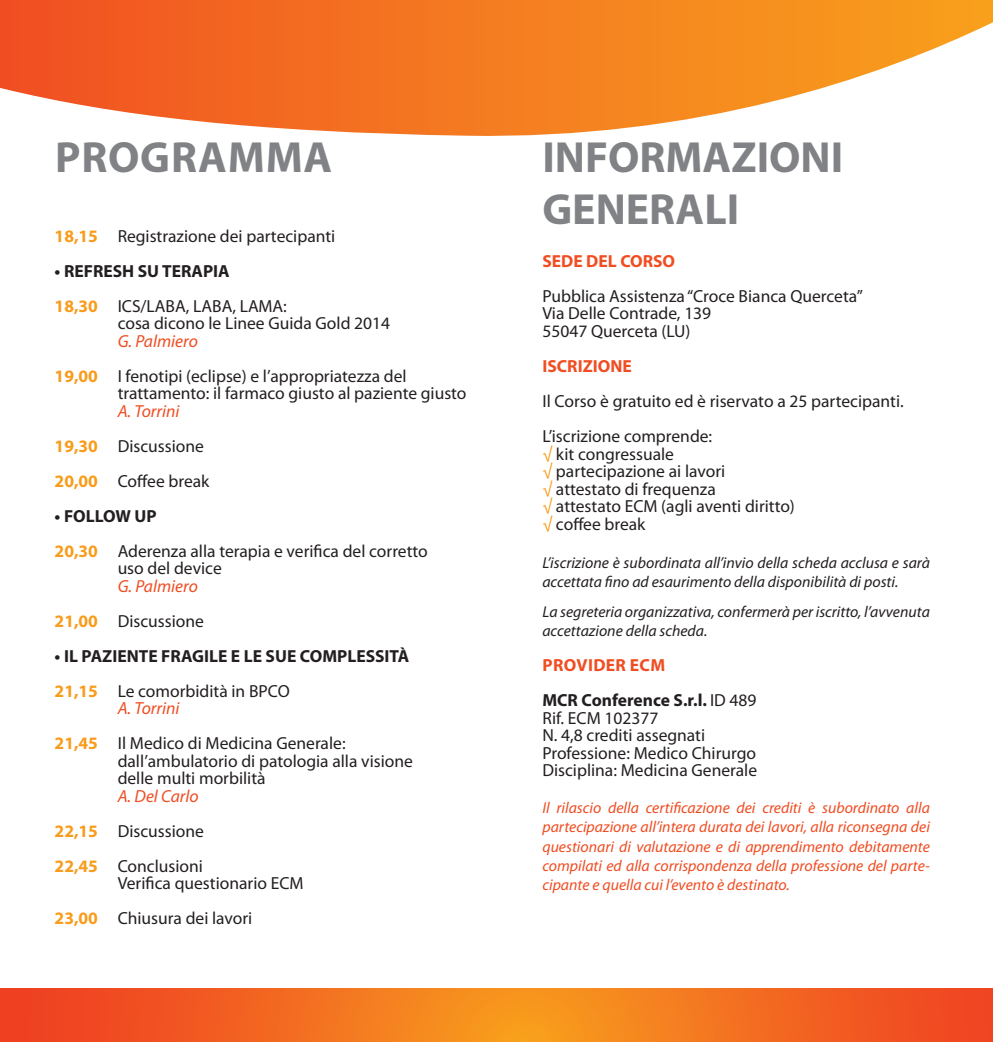
<style>
.page{position:relative;width:993px;height:1042px;background:#fff}
.page>*{position:absolute;margin:0;border:0;box-sizing:border-box;transform-origin:0 0}
.t1{font:700 43.75px "Myriad Pro";color:#808285}
.t2{font:700 43.75px "Myriad Pro";letter-spacing:.02em;color:#808285}
.t3{font:17.5px "Myriad Pro";color:#231f20}
.t4{font:700 17.5px "Myriad Pro";color:#231f20}
.t5{font:italic 17.5px "Myriad Pro";color:#f04d22}
.t6{font:700 17.5px "Myriad Pro";color:#f04d22}
.t7{font:700 17.5px "Myriad Pro";letter-spacing:.02em;color:#f04d22}
.t8{font:italic 15.75px/19.2px "Myriad Pro";color:#f04d22;text-align:justify}
.t9{font:italic 15.75px/19.2px "Myriad Pro";color:#231f20}
.s1{font-weight:700;color:#f89c1c}
.s2{color:#f89c1c}
.s3{font-weight:400}
</style>
<div class="page">
<svg style="left:0;top:989px;width:992px;height:53px;background:#f26a20"></svg>
<svg style="left:0;top:0;width:992px;height:136px"></svg>
<p class="t2" style="left:55px;top:128px;width:279px">PROGRAMMA</p>
<p class="t3" style="left:55px;top:225px;width:282px"><span class="s1">18,15</span> Registrazione dei partecipanti</p>
<p class="t4" style="left:55px;top:259px;width:176px">• REFRESH SU TERAPIA</p>
<p class="t3" style="left:55px;top:295px;width:234px"><span class="s1">18,30</span> ICS/LABA, LABA, LAMA:</p>
<p class="t3" style="left:118px;top:313px;width:274px">cosa dicono le Linee Guida Gold 2014</p>
<p class="t5" style="left:118px;top:330px;width:82px">G. Palmiero</p>
<p class="t3" style="left:55px;top:365px;width:353px"><span class="s1">19,00</span> I fenotipi (eclipse) e l’appropriatezza del</p>
<p class="t3" style="left:118px;top:383px;width:350px">trattamento: il farmaco giusto al paziente giusto</p>
<p class="t5" style="left:118px;top:400px;width:63px">A. Torrini</p>
<p class="t3" style="left:55px;top:435px;width:151px"><span class="s1">19,30</span> Discussione</p>
<p class="t3" style="left:55px;top:470px;width:156px"><span class="s1">20,00</span> Coffee break</p>
<p class="t4" style="left:55px;top:504px;width:104px">• FOLLOW UP</p>
<p class="t3" style="left:55px;top:540px;width:374px"><span class="s1">20,30</span> Aderenza alla terapia e verifica del corretto</p>
<p class="t3" style="left:118px;top:558px;width:106px">uso del device</p>
<p class="t5" style="left:118px;top:575px;width:82px">G. Palmiero</p>
<p class="t3" style="left:55px;top:610px;width:151px"><span class="s1">21,00</span> Discussione</p>
<p class="t4" style="left:55px;top:644px;width:356px">• IL PAZIENTE FRAGILE E LE SUE COMPLESSITÀ</p>
<p class="t3" style="left:55px;top:680px;width:236px"><span class="s1">21,15</span> Le comorbidità in BPCO</p>
<p class="t5" style="left:118px;top:698px;width:63px">A. Torrini</p>
<p class="t3" style="left:55px;top:733px;width:292px"><span class="s1">21,45</span> Il Medico di Medicina Generale:</p>
<p class="t3" style="left:118px;top:750px;width:297px">dall’ambulatorio di patologia alla visione</p>
<p class="t3" style="left:118px;top:768px;width:149px">delle multi morbilità</p>
<p class="t5" style="left:118px;top:785px;width:82px">A. Del Carlo</p>
<p class="t3" style="left:55px;top:820px;width:151px"><span class="s1">22,15</span> Discussione</p>
<p class="t3" style="left:55px;top:855px;width:150px"><span class="s1">22,45</span> Conclusioni</p>
<p class="t3" style="left:118px;top:873px;width:187px">Verifica questionario ECM</p>
<p class="t3" style="left:55px;top:908px;width:199px"><span class="s1">23,00</span> Chiusura dei lavori</p>
<p class="t1" style="left:542px;top:128px;width:302px">INFORMAZIONI</p>
<p class="t1" style="left:542px;top:181px;width:198px">GENERALI</p>
<p class="t6" style="left:542px;top:250px;width:134px">SEDE DEL CORSO</p>
<p class="t3" style="left:542px;top:285px;width:322px">Pubblica Assistenza “Croce Bianca Querceta”</p>
<p class="t3" style="left:542px;top:303px;width:170px">Via Delle Contrade, 139</p>
<p class="t3" style="left:542px;top:320px;width:149px">55047 Querceta (LU)</p>
<p class="t6" style="left:542px;top:355px;width:91px">ISCRIZIONE</p>
<p class="t3" style="left:542px;top:390px;width:362px">Il Corso è gratuito ed è riservato a 25 partecipanti.</p>
<p class="t3" style="left:542px;top:425px;width:171px">L’iscrizione comprende:</p>
<p class="t3" style="left:542px;top:443px;width:133px"><span class="s2">√</span> kit congressuale</p>
<p class="t3" style="left:542px;top:460px;width:184px"><span class="s2">√</span> partecipazione ai lavori</p>
<p class="t3" style="left:542px;top:478px;width:175px"><span class="s2">√</span> attestato di frequenza</p>
<p class="t3" style="left:542px;top:495px;width:254px"><span class="s2">√</span> attestato ECM (agli aventi diritto)</p>
<p class="t3" style="left:542px;top:513px;width:105px"><span class="s2">√</span> coffee break</p>
<p class="t9" style="left:542px;top:553px;width:389px">L’iscrizione è subordinata all’invio della scheda acclusa e sarà</p>
<p class="t9" style="left:542px;top:572px;width:357px">accettata fino ad esaurimento della disponibilità di posti.</p>
<p class="t9" style="left:542px;top:602px;width:389px">La segreteria organizzativa, confermerà per iscritto, l’avvenuta accettazione della scheda.</p>
<p class="t7" style="left:542px;top:654px;width:124px">PROVIDER ECM</p>
<p class="t4" style="left:542px;top:689px;width:216px">MCR Conference S.r.l. <span class="s3">ID 489</span></p>
<p class="t3" style="left:542px;top:707px;width:117px">Rif. ECM 102377</p>
<p class="t3" style="left:542px;top:725px;width:164px">N. 4,8 crediti assegnati</p>
<p class="t3" style="left:542px;top:742px;width:215px">Professione: Medico Chirurgo</p>
<p class="t3" style="left:542px;top:760px;width:216px">Disciplina: Medicina Generale</p>
<p class="t8" style="left:542px;top:798px;width:389px">Il rilascio della certificazione dei crediti è subordinato alla partecipazione all’intera durata dei lavori, alla riconsegna dei questionari di valutazione e di apprendimento debitamente compilati ed alla corrispondenza della professione del parte&shy;cipante e quella cui l’evento è destinato.</p>
</div>
